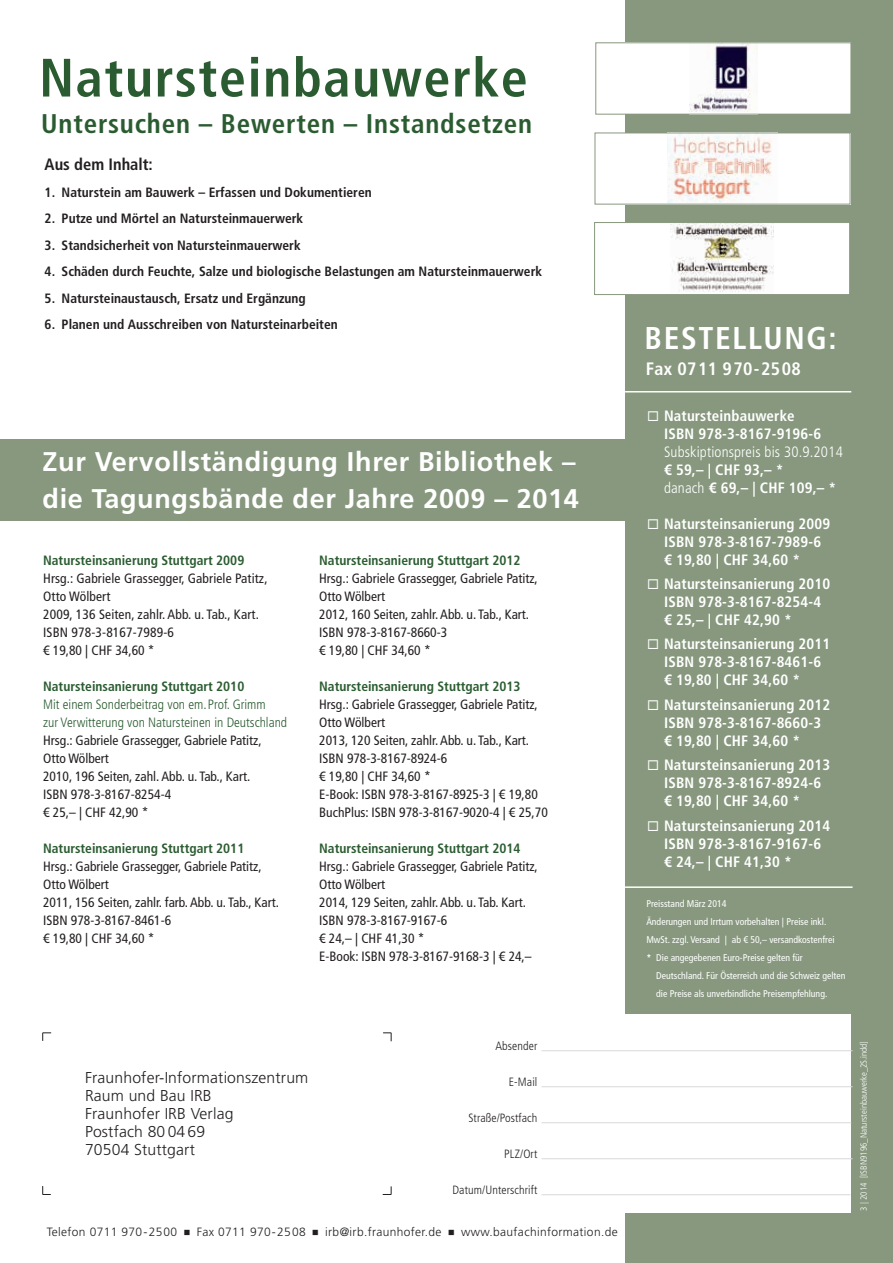
<style>
.page{position:relative;width:893px;height:1263px;background:#fff}
.page>*{position:absolute;margin:0;border:0;box-sizing:border-box;transform-origin:0 0}
.t1{font:700 condensed 54px "Frutiger LT Std";letter-spacing:.03em;color:#2b5c31}
.t2{font:700 condensed 31.5px "Frutiger LT Std";letter-spacing:.05em;color:#fff}
.t3{font:700 27px/36.6px "Frutiger LT Std";letter-spacing:.025em;color:#fff}
.t4{font:700 condensed 27px "Frutiger LT Std";letter-spacing:.03em;color:#2b5c31}
.t5{font:700 condensed 18px "Frutiger LT Std";letter-spacing:.02em;color:#fff}
.t6{font:700 condensed 16.5px "Frutiger LT Std";color:#231f20}
.t7{font:300 15.75px/18px "Frutiger LT Std";letter-spacing:.01em;color:#231f20}
.t8{font:700 condensed 15px/18px "Frutiger LT Std";letter-spacing:.01em;color:#fff}
.t9{font:300 condensed 15px "Frutiger LT Std";letter-spacing:.01em;color:#fff}
.t10{font:condensed 13.5px/18px "Frutiger LT Std";color:#231f20}
.t11{font:700 condensed 13.5px "Frutiger LT Std";color:#231f20}
.t12{font:700 condensed 13.5px "Frutiger LT Std";color:#2b5c31}
.t13{font:300 condensed 13.5px/18px "Frutiger LT Std";color:#2b5c31}
.t14{font:300 12px "Frutiger LT Std";letter-spacing:.03em;color:#231f20}
.t15{font:300 condensed 12px "Frutiger LT Std";letter-spacing:.01em;color:#231f20}
.t16{font:condensed 9.75px/18px "Frutiger LT Std";color:#fff}
.t17{font:300 condensed 9px "Frutiger LT Std";color:#fff}
.s1{font-family:"Universal Std Newswith Comm Pi";font-weight:400;font-size:10.5px}
.s2{font-weight:300}
.s3{font-weight:700}
</style>
<div class="page">
<div style="left:0;top:439px;width:635px;height:81px;background:#87987e"></div>
<div style="left:625px;top:0;width:268px;height:1263px;background:#87987e"></div>
<svg style="left:42px;top:1032px;width:9px;height:9px"></svg>
<svg style="left:383px;top:1032px;width:9px;height:9px"></svg>
<svg style="left:42px;top:1186px;width:9px;height:9px"></svg>
<svg style="left:383px;top:1186px;width:9px;height:9px"></svg>
<div style="left:454px;top:1015px;width:396px;height:198px;background:#fff"></div>
<hr style="left:542px;top:1050px;width:311px;height:1px;background:#d8d9d9">
<hr style="left:542px;top:1086px;width:311px;height:1px;background:#d8d9d9">
<hr style="left:542px;top:1122px;width:309px;height:1px;background:#d8d9d9">
<hr style="left:542px;top:1158px;width:311px;height:1px;background:#d8d9d9">
<hr style="left:542px;top:1194px;width:308px;height:1px;background:#d8d9d9">
<div style="left:596px;top:43px;width:255px;height:71px;background:#fff"></div>
<img style="left:690px;top:44px;width:67px;height:68px">
<div style="left:595px;top:42px;width:256px;height:73px;border:1px solid #87987e"></div>
<div style="left:595px;top:133px;width:255px;height:71px;background:#fff"></div>
<img style="left:668px;top:135px;width:104px;height:67px">
<hr style="left:625px;top:391px;width:226px;height:1px;background:#fff">
<hr style="left:625px;top:886px;width:228px;height:2px;background:#fff">
<div style="left:595px;top:223px;width:255px;height:72px;background:#fff"></div>
<img style="left:670px;top:224px;width:104px;height:68px">
<div style="left:594px;top:222px;width:256px;height:73px;border:1px solid #87987e"></div>
<h1 class="t1" style="left:39px;top:46px;width:490px">Natursteinbauwerke</h1>
<h3 class="t4" style="left:41px;top:108px;width:492px">Untersuchen – Bewerten – Instandsetzen</h3>
<p class="t6" style="left:45px;top:155px;width:110px">Aus dem Inhalt:</p>
<p class="t11" style="left:45px;top:184px;width:329px">1. Naturstein am Bauwerk – Erfassen und Dokumentieren</p>
<p class="t11" style="left:45px;top:211px;width:260px">2. Putze und Mörtel an Natursteinmauerwerk</p>
<p class="t11" style="left:45px;top:237px;width:258px">3. Standsicherheit von Natursteinmauerwerk</p>
<p class="t11" style="left:45px;top:264px;width:499px">4. Schäden durch Feuchte, Salze und biologische Belastungen am Natursteinmauerwerk</p>
<p class="t11" style="left:45px;top:290px;width:263px">5. Natursteinaustausch, Ersatz und Ergänzung</p>
<p class="t11" style="left:45px;top:317px;width:295px">6. Planen und Ausschreiben von Natursteinarbeiten</p>
<h3 class="t3" style="left:43px;top:444px;width:538px">Zur Vervollständigung Ihrer Bibliothek – die Tagungsbände der Jahre 2009 – 2014</h3>
<p class="t12" style="left:43px;top:552px;width:203px">Natursteinsanierung Stuttgart 2009</p>
<p class="t10" style="left:43px;top:569px;width:226px">Hrsg.: Gabriele Grassegger, Gabriele Patitz,<br>Otto Wölbert<br>2009, 136 Seiten, zahlr. Abb. u. Tab., Kart.<br>ISBN 978-3-8167-7989-6<br>€ 19,80 | CHF 34,60 *</p>
<p class="t12" style="left:43px;top:678px;width:203px">Natursteinsanierung Stuttgart 2010</p>
<p class="t13" style="left:43px;top:695px;width:246px">Mit einem Sonderbeitrag von em.Prof. Grimm<br>zur Verwitterung von Natursteinen in Deutschland</p>
<p class="t10" style="left:43px;top:731px;width:220px">Hrsg.: Gabriele Grassegger, Gabriele Patitz,<br>Otto Wölbert<br>2010, 196 Seiten, zahl. Abb. u. Tab., Kart.<br>ISBN 978-3-8167-8254-4<br>€ 25,– | CHF 42,90 *</p>
<p class="t12" style="left:43px;top:840px;width:203px">Natursteinsanierung Stuttgart 2011</p>
<p class="t10" style="left:43px;top:857px;width:237px">Hrsg.: Gabriele Grassegger, Gabriele Patitz,<br>Otto Wölbert<br>2011, 156 Seiten, zahlr. farb. Abb. u. Tab., Kart.<br>ISBN 978-3-8167-8461-6<br>€ 19,80 | CHF 34,60 *</p>
<p class="t12" style="left:319px;top:552px;width:203px">Natursteinsanierung Stuttgart 2012</p>
<p class="t10" style="left:319px;top:569px;width:220px">Hrsg.: Gabriele Grassegger, Gabriele Patitz,<br>Otto Wölbert<br>2012, 160 Seiten, zahlr. Abb. u. Tab., Kart.<br>ISBN 978-3-8167-8660-3<br>€ 19,80 | CHF 34,60 *</p>
<p class="t12" style="left:319px;top:678px;width:203px">Natursteinsanierung Stuttgart 2013</p>
<p class="t10" style="left:319px;top:695px;width:230px">Hrsg.: Gabriele Grassegger, Gabriele Patitz, Otto Wölbert<br>2013, 120 Seiten, zahlr. Abb. u. Tab., Kart.<br>ISBN 978-3-8167-8924-6<br>€ 19,80 | CHF 34,60 *<br>E-Book: ISBN 978-3-8167-8925-3 | € 19,80<br>BuchPlus: ISBN 978-3-8167-9020-4 | € 25,70</p>
<p class="t12" style="left:319px;top:840px;width:203px">Natursteinsanierung Stuttgart 2014</p>
<p class="t10" style="left:319px;top:857px;width:220px">Hrsg.: Gabriele Grassegger, Gabriele Patitz,<br>Otto Wölbert<br>2014, 129 Seiten, zahlr. Abb. u. Tab. Kart.<br>ISBN 978-3-8167-9167-6<br>€ 24,– | CHF 41,30 *<br>E-Book: ISBN 978-3-8167-9168-3 | € 24,–</p>
<p class="t7" style="left:85px;top:1069px;width:225px">Fraunhofer-Informationszentrum<br>Raum und Bau IRB<br>Fraunhofer IRB Verlag<br>Postfach 80 04 69<br>70504 Stuttgart</p>
<p class="t15" style="left:495px;top:1039px;width:43px">Absender</p>
<p class="t15" style="left:509px;top:1075px;width:30px">E-Mail</p>
<p class="t15" style="left:468px;top:1111px;width:71px">Straße/Postfach</p>
<p class="t15" style="left:504px;top:1147px;width:35px">PLZ/Ort</p>
<p class="t15" style="left:452px;top:1183px;width:86px">Datum/Unterschrift</p>
<p class="t14" style="left:47px;top:1225px;width:572px">Telefon 0711 970-2500 <span class="s1">◾</span> Fax 0711 970-2508 <span class="s1">◾</span> irb@irb.fraunhofer.de <span class="s1">◾</span> www.baufachinformation.de</p>
<h2 class="t2" style="left:645px;top:319px;width:193px">Bestellung:</h2>
<h3 class="t5" style="left:646px;top:358px;width:156px">Fax 0711 970-2508</h3>
<p class="t8" style="left:664px;top:406px;width:159px;text-indent:-17px">◻ Natursteinbauwerke<br>ISBN 978-3-8167-9196-6</p>
<p class="t9" style="left:664px;top:443px;width:180px">Subskiptionspreis bis 30.9.2014</p>
<p class="t8" style="left:664px;top:460px;width:174px">€ 59,– | CHF 93,– *<br><span class="s2">danach</span> € 69,– | CHF 109,– *</p>
<p class="t8" style="left:664px;top:514px;width:168px;text-indent:-17px">◻ Natursteinsanierung 2009<br>ISBN 978-3-8167-7989-6 € 19,80 | CHF 34,60 *</p>
<p class="t8" style="left:664px;top:575px;width:168px;text-indent:-17px">◻ Natursteinsanierung 2010<br>ISBN 978-3-8167-8254-4 € 25,– | CHF 42,90 *</p>
<p class="t8" style="left:664px;top:635px;width:168px;text-indent:-17px">◻ Natursteinsanierung 2011<br>ISBN 978-3-8167-8461-6 € 19,80 | CHF 34,60 *</p>
<p class="t8" style="left:664px;top:695px;width:168px;text-indent:-17px">◻ Natursteinsanierung 2012<br>ISBN 978-3-8167-8660-3 € 19,80 | CHF 34,60 *</p>
<p class="t8" style="left:664px;top:756px;width:168px;text-indent:-17px">◻ Natursteinsanierung 2013<br>ISBN 978-3-8167-8924-6 € 19,80 | CHF 34,60 *</p>
<p class="t8" style="left:664px;top:816px;width:168px;text-indent:-17px">◻ Natursteinsanierung 2014<br>ISBN 978-3-8167-9167-6 € 24,– | CHF 41,30 *</p>
<p class="t16" style="left:646px;top:894px;width:190px">Preisstand März 2014<br>Änderungen und Irrtum vorbehalten | Preise inkl.<br>MwSt. zzgl. Versand | ab € 50,– versandkostenfrei <span class="s3">*</span> Die angegebenen Euro-Preise gelten für</p>
<p class="t16" style="left:656px;top:966px;width:191px">Deutschland. Für Österreich und die Schweiz gelten die Preise als unverbindliche Preisempfehlung.</p>
<p class="t17" style="left:859px;top:1210px;width:171px;rotate:-90deg">3 | 2014 [ISBN9196_Natursteinbauwerke_2S.indd]</p>
</div>
